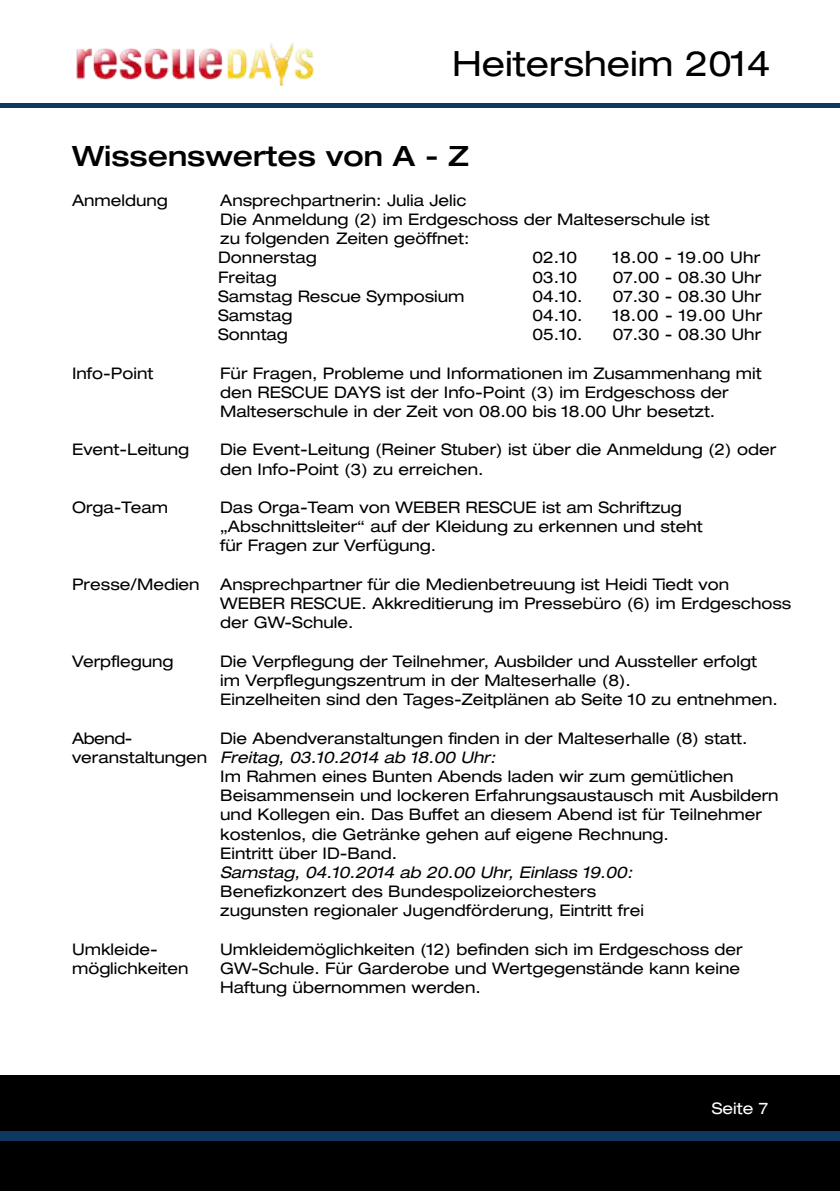
<style>
.page{position:relative;width:840px;height:1191px;background:#fff}
.page>*{position:absolute;margin:0;border:0;box-sizing:border-box;transform-origin:0 0}
.t1{font:expanded 34.8px "Helvetica Neue LT Pro";color:#000}
.t2{font:500 expanded 28px "Helvetica Neue LT Pro";color:#000}
.t3{font:expanded 16px/19.2px "Helvetica Neue LT Pro";color:#000}
.t4{font:italic expanded 16px "Helvetica Neue LT Pro";color:#000}
.t5{font:expanded 16px "Helvetica Neue LT Pro";letter-spacing:.02em;color:#000}
.t6{font:expanded 16px "Helvetica Neue LT Pro";letter-spacing:.03em;color:#000}
.t7{font:expanded 16px "Helvetica Neue LT Pro";color:#fff}
.s1{font-style:normal}
</style>
<div class="page">
<div style="left:0;top:1075px;width:839px;height:116px;background:#000"></div>
<hr style="left:0;top:104px;width:839px;height:4px;background:#0e3860">
<img style="left:76px;top:43px;width:238px;height:42px">
<div style="left:0;top:1131px;width:839px;height:10px;background:#0e3860"></div>
<h1 class="t1" style="left:452px;top:42px;width:320px">Heitersheim 2014</h1>
<h2 class="t2" style="left:72px;top:138px;width:398px">Wissenswertes von A - Z</h2>
<p class="t3" style="left:72px;top:190px;width:97px">Anmeldung</p>
<p class="t3" style="left:218px;top:190px;width:493px">Ansprechpartnerin: Julia Jelic<br>Die Anmeldung (2) im Erdgeschoss der Malteserschule ist zu folgenden Zeiten geöffnet:<br>Donnerstag</p>
<p class="t3" style="left:532px;top:248px;width:46px">02.10</p>
<p class="t5" style="left:612px;top:247px;width:149px">18.00 - 19.00 Uhr</p>
<p class="t3" style="left:218px;top:267px;width:60px">Freitag</p>
<p class="t3" style="left:532px;top:267px;width:46px">03.10</p>
<p class="t3" style="left:612px;top:267px;width:150px">07.00 - 08.30 Uhr</p>
<p class="t3" style="left:218px;top:286px;width:247px">Samstag Rescue Symposium</p>
<p class="t3" style="left:532px;top:286px;width:51px">04.10.</p>
<p class="t3" style="left:612px;top:286px;width:150px">07.30 - 08.30 Uhr</p>
<p class="t3" style="left:218px;top:305px;width:76px">Samstag</p>
<p class="t3" style="left:532px;top:305px;width:51px">04.10.</p>
<p class="t6" style="left:612px;top:305px;width:151px">18.00 - 19.00 Uhr</p>
<p class="t3" style="left:218px;top:324px;width:71px">Sonntag</p>
<p class="t3" style="left:532px;top:324px;width:51px">05.10.</p>
<p class="t3" style="left:612px;top:324px;width:150px">07.30 - 08.30 Uhr</p>
<p class="t3" style="left:72px;top:363px;width:83px">Info-Point</p>
<p class="t3" style="left:220px;top:363px;width:542px">Für Fragen, Probleme und Informationen im Zusammenhang mit den RESCUE DAYS ist der Info-Point (3) im Erdgeschoss der<br>Malteserschule in der Zeit von 08.00 bis 18.00 Uhr besetzt.</p>
<p class="t3" style="left:72px;top:440px;width:119px">Event-Leitung</p>
<p class="t3" style="left:220px;top:440px;width:557px">Die Event-Leitung (Reiner Stuber) ist über die Anmeldung (2) oder den Info-Point (3) zu erreichen.</p>
<p class="t3" style="left:72px;top:497px;width:97px">Orga-Team</p>
<p class="t3" style="left:220px;top:497px;width:483px">Das Orga-Team von WEBER RESCUE ist am Schriftzug „Abschnittsleiter“ auf der Kleidung zu erkennen und steht für Fragen zur Verfügung.</p>
<p class="t3" style="left:72px;top:574px;width:129px">Presse/Medien</p>
<p class="t3" style="left:220px;top:574px;width:572px">Ansprechpartner für die Medienbetreuung ist Heidi Tiedt von<br>WEBER RESCUE. Akkreditierung im Pressebüro (6) im Erdgeschoss der GW-Schule.</p>
<p class="t3" style="left:72px;top:651px;width:103px">Verpflegung</p>
<p class="t3" style="left:220px;top:651px;width:559px">Die Verpflegung der Teilnehmer, Ausbilder und Aussteller erfolgt im Verpflegungszentrum in der Malteserhalle (8).<br>Einzelheiten sind den Tages-Zeitplänen ab Seite 10 zu entnehmen.</p>
<p class="t3" style="left:72px;top:728px;width:62px">Abend-</p>
<p class="t3" style="left:220px;top:728px;width:528px">Die Abendveranstaltungen finden in der Malteserhalle (8) statt.</p>
<p class="t4" style="left:72px;top:747px;width:424px"><span class="s1">veranstaltungen</span> Freitag, 03.10.2014 ab 18.00 Uhr:</p>
<p class="t3" style="left:220px;top:766px;width:514px">Im Rahmen eines Bunten Abends laden wir zum gemütlichen</p>
<p class="t3" style="left:220px;top:785px;width:559px">Beisammensein und lockeren Erfahrungsaustausch mit Ausbildern</p>
<p class="t3" style="left:220px;top:804px;width:543px">und Kollegen ein. Das Buffet an diesem Abend ist für Teilnehmer</p>
<p class="t3" style="left:220px;top:824px;width:450px">kostenlos, die Getränke gehen auf eigene Rechnung.</p>
<p class="t3" style="left:220px;top:843px;width:178px">Eintritt über ID-Band.</p>
<p class="t4" style="left:220px;top:862px;width:413px">Samstag, 04.10.2014 ab 20.00 Uhr, Einlass 19.00:</p>
<p class="t3" style="left:220px;top:881px;width:425px">Benefizkonzert des Bundespolizeiorchesters zugunsten regionaler Jugendförderung, Eintritt frei</p>
<p class="t3" style="left:72px;top:939px;width:87px">Umkleide-</p>
<p class="t3" style="left:220px;top:939px;width:523px">Umkleidemöglichkeiten (12) befinden sich im Erdgeschoss der</p>
<p class="t3" style="left:72px;top:958px;width:118px">möglichkeiten</p>
<p class="t3" style="left:220px;top:958px;width:521px">GW-Schule. Für Garderobe und Wertgegenstände kann keine<br>Haftung übernommen werden.</p>
<p class="t7" style="left:711px;top:1098px;width:58px">Seite 7</p>
</div>
